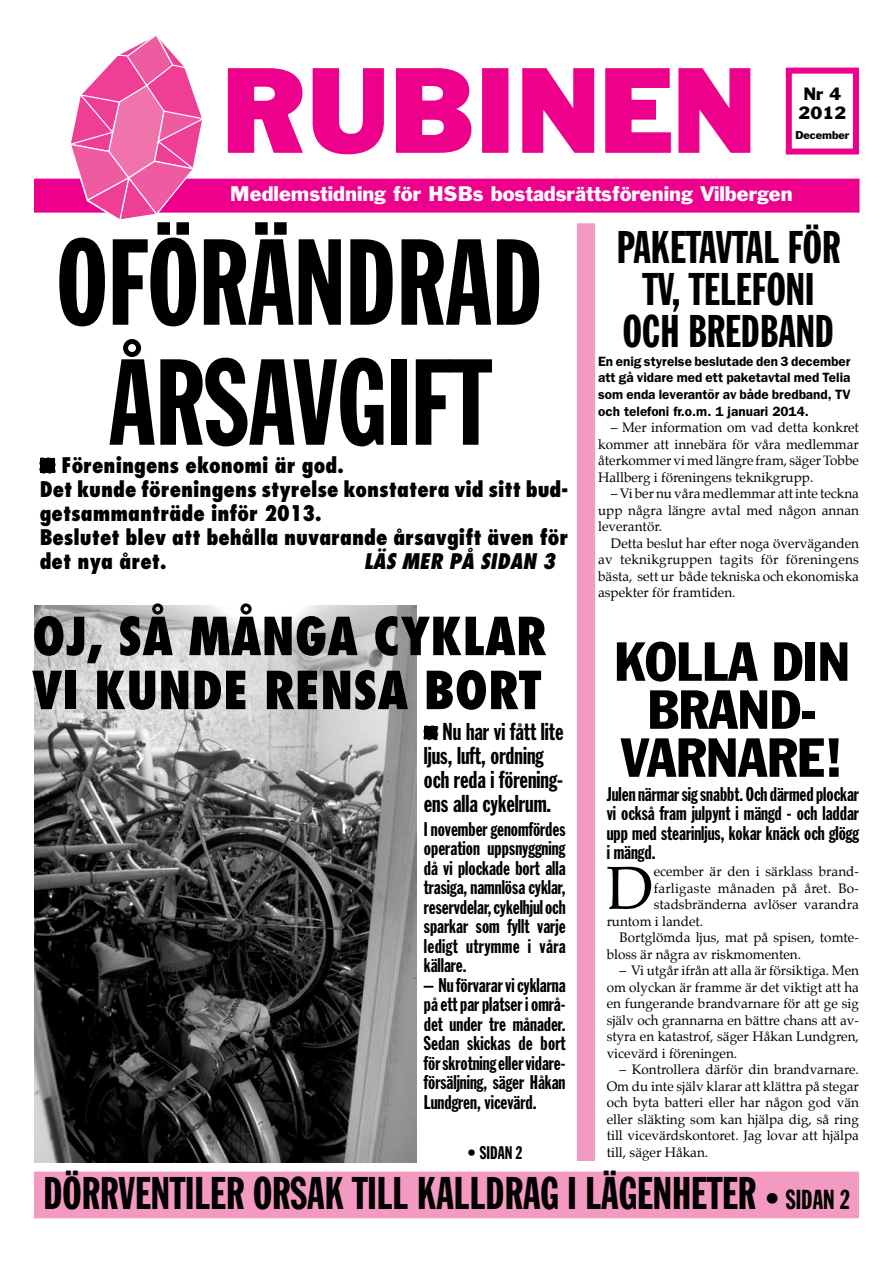
<style>
.page{position:relative;width:893px;height:1263px;background:#fff}
.page>*{position:absolute;margin:0;border:0;box-sizing:border-box;transform-origin:0 0}
.t1{font:120px/120px "Franklin Gothic Extra Cond";color:#000;text-align:center}
.t2{font:108px "Franklin Gothic";color:#ec008c}
.t3{font:60.75px "Palatino";color:#000}
.t4{font:condensed 54px/48px "Franklin Gothic";color:#000;text-align:center}
.t5{font:800 condensed 51px/54px "Futura";color:#000}
.t6{font:45px/42px "Franklin Gothic Extra Cond";color:#000;text-align:center}
.t7{font:24px/24px "Franklin Gothic Extra Cond";color:#000}
.t8{font:800 condensed 21px/24px "Futura";color:#000}
.t9{font:italic 800 condensed 21px "Futura";color:#000}
.t10{font:19.5px/19.5px "Franklin Gothic Extra Cond";color:#000;text-align:justify}
.t11{font:19.5px "Franklin Gothic";color:#fff}
.t12{font:18px "Franklin Gothic Extra Cond";color:#000}
.t13{font:16.5px/19.5px "Franklin Gothic";color:#000}
.t14{font:13.5px/16.5px "Palatino";color:#000;text-align:justify}
.t15{font:600 13.5px/16.5px "Franklin Gothic";color:#000;text-align:justify}
.t16{font:10.5px "Franklin Gothic";color:#000}
.s1{font-size:30px}
.s2{font-size:27px}
</style>
<div class="page">
<svg style="left:227px;top:68px;width:76px;height:85px"></svg>
<svg style="left:312px;top:68px;width:72px;height:87px"></svg>
<svg style="left:395px;top:68px;width:77px;height:85px"></svg>
<div style="left:482px;top:68px;width:26px;height:85px;border:3px solid #ec008c"></div>
<svg style="left:522px;top:68px;width:73px;height:85px"></svg>
<svg style="left:605px;top:68px;width:146px;height:85px"></svg>
<div style="left:35px;top:1172px;width:823px;height:45px;background:#f499c1"></div>
<div style="left:34px;top:1171px;width:825px;height:47px;border:2px solid #f499c1"></div>
<div style="left:35px;top:179px;width:824px;height:33px;background:#ec008c"></div>
<div style="left:34px;top:179px;width:825px;height:34px;border:2px solid #ec008c"></div>
<div style="left:577px;top:223px;width:18px;height:938px;background:#f499c1"></div>
<div style="left:786px;top:68px;width:73px;height:87px;border:6px solid #ec008c"></div>
<svg style="left:69px;top:36px;width:136px;height:184px"></svg>
<svg style="left:39px;top:457px;width:17px;height:17px"></svg>
<img style="left:34px;top:606px;width:383px;height:556px">
<svg style="left:423px;top:725px;width:15px;height:15px"></svg>
<h2 class="t2" style="left:222px;top:42px;width:536px">RUBINEN</h2>
<h3 class="t11" style="left:230px;top:181px;width:564px">Medlemstidning för HSBs bostadsrättsförening Vilbergen</h3>
<p class="t13" style="left:799px;top:84px;width:49px">Nr 4<br>2012</p>
<p class="t16" style="left:795px;top:128px;width:56px">December</p>
<h1 class="t1" style="left:57px;top:222px;width:488px">OFÖRÄNDRAD<br>ÅRSAVGIFT</h1>
<h3 class="t6" style="left:617px;top:226px;width:225px">PAKETAVTAL FÖR<br>TV, TELEFONI<br>OCH BREDBAND</h3>
<h3 class="t8" style="left:40px;top:453px;width:530px;text-indent:22px">Föreningens ekonomi är god.<br>Det kunde föreningens styrelse konstatera vid sitt bud&shy;getsammanträde inför 2013.<br>Beslutet blev att behålla nuvarande årsavgift även för det nya året.</h3>
<p class="t15" style="left:598px;top:353px;width:254px">En enig styrelse beslutade den 3 december att gå vidare med ett paketavtal med Telia som enda leverantör av både bredband, TV och telefoni fr.o.m. 1 januari 2014.</p>
<p class="t14" style="left:598px;top:419px;width:262px;text-indent:13px">– Mer information om vad detta konkret kommer att innebära för våra medlemmar återkommer vi med längre fram, säger Tobbe Hallberg i föreningens teknikgrupp.</p>
<p class="t14" style="left:598px;top:485px;width:262px;text-indent:13px">– Vi ber nu våra medlemmar att inte teckna upp några längre avtal med någon annan leverantör.</p>
<p class="t14" style="left:598px;top:535px;width:262px;text-indent:13px">Detta beslut har efter noga överväganden av teknikgruppen tagits för föreningens bästa, sett ur både tekniska och ekonomiska aspekter för framtiden.</p>
<h3 class="t9" style="left:364px;top:548px;width:193px">LÄS MER PÅ SIDAN 3</h3>
<h3 class="t5" style="left:32px;top:609px;width:516px">OJ, SÅ MÅNGA CYKLAR<br>VI KUNDE RENSA BORT</h3>
<h3 class="t7" style="left:424px;top:719px;width:141px;text-indent:19px">Nu har vi fått lite ljus, luft, ordning och reda i förening&shy;ens alla cykelrum.</h3>
<h3 class="t10" style="left:424px;top:819px;width:143px">I november genomfördes operation uppsnyggning då vi plockade bort alla trasiga, namnlösa cyklar, reservdelar, cykelhjul och sparkar som fyllt varje ledigt utrymme i våra källare.</h3>
<h3 class="t10" style="left:424px;top:975px;width:143px">– Nu förvarar vi cyklarna på ett par platser i områ&shy;det under tre månader.<br>Sedan skickas de bort för skrotning eller vidare&shy;försäljning, säger Håkan Lundgren, vicevärd.</h3>
<h3 class="t4" style="left:614px;top:637px;width:237px">KOLLA DIN<br>BRAND-<br>VARNARE!</h3>
<h3 class="t10" style="left:607px;top:784px;width:254px">Julen närmar sig snabbt. Och därmed plockar vi också fram julpynt i mängd - och laddar upp med stearinljus, kokar knäck och glögg i mängd.</h3>
<h3 class="t3" style="left:607px;top:838px;width:49px">D</h3>
<p class="t14" style="left:654px;top:863px;width:207px">ecember är den i särklass brand-</p>
<p class="t14" style="left:654px;top:879px;width:207px">farligaste månaden på året. Bo-</p>
<p class="t14" style="left:654px;top:896px;width:207px">stadsbränderna avlöser varandra</p>
<p class="t14" style="left:607px;top:912px;width:98px">runtom i landet.</p>
<p class="t14" style="left:619px;top:929px;width:241px">Bortglömda ljus, mat på spisen, tomte-</p>
<p class="t14" style="left:607px;top:945px;width:196px">bloss är några av riskmomenten.</p>
<p class="t14" style="left:607px;top:962px;width:254px;text-indent:13px">– Vi utgår ifrån att alla är försiktiga. Men om olyckan är framme är det viktigt att ha en fungerande brandvarnare för att ge sig själv och grannarna en bättre chans att av&shy;styra en katastrof, säger Håkan Lundgren, vicevärd i föreningen.</p>
<p class="t14" style="left:607px;top:1061px;width:254px;text-indent:13px">– Kontrollera därför din brandvarnare.<br>Om du inte själv klarar att klättra på stegar och byta batteri eller har någon god vän eller släkting som kan hjälpa dig, så ring till vicevärdskontoret. Jag lovar att hjälpa till, säger Håkan.</p>
<h3 class="t12" style="left:467px;top:1143px;width:56px">• SIDAN 2</h3>
<h3 class="t6" style="left:43px;top:1172px;width:807px">DÖRRVENTILER ORSAK TILL KALLDRAG I LÄGENHETER <span class="s1">•</span> <span class="s2">SIDAN 2</span></h3>
</div>
